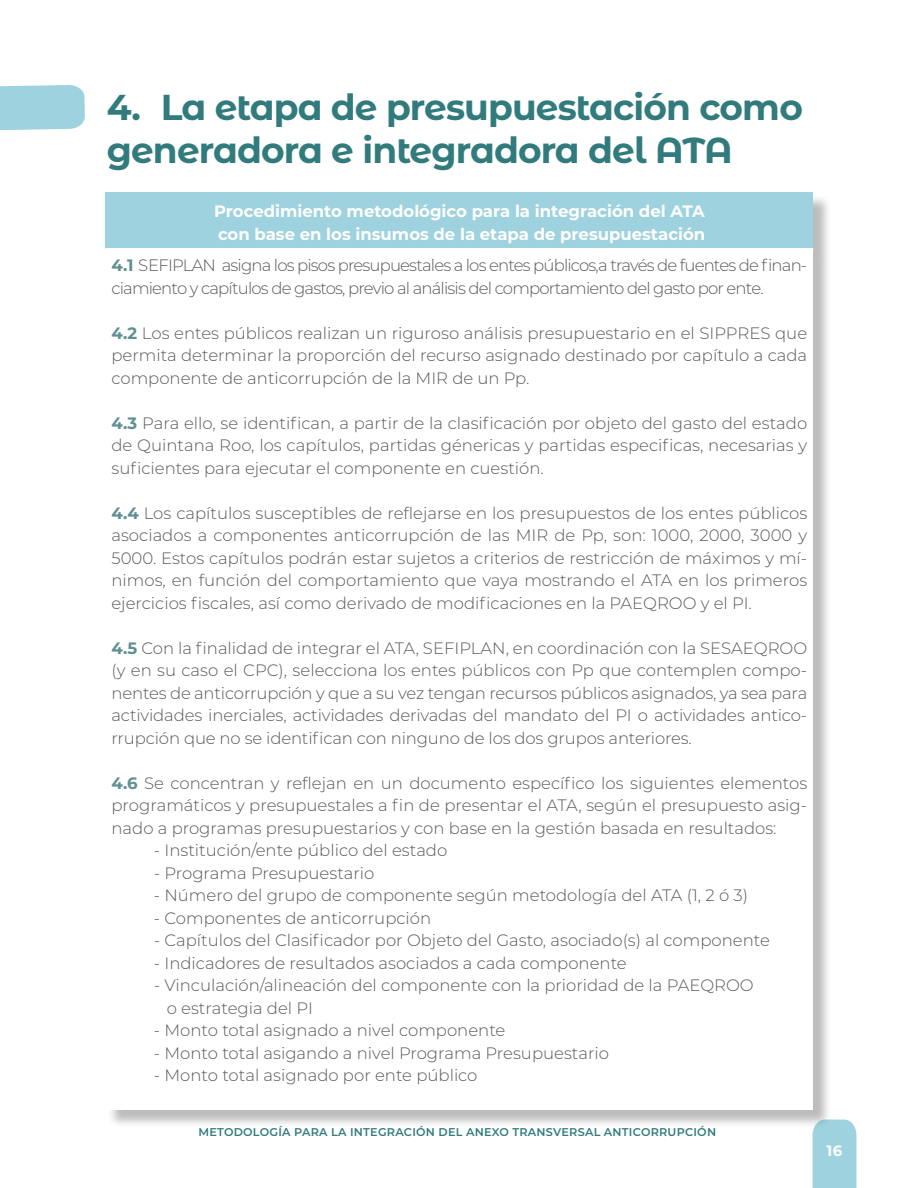
<style>
.page{position:relative;width:918px;height:1188px;background:#fff}
.page>*{position:absolute;margin:0;border:0;box-sizing:border-box;transform-origin:0 0}
.t1{font:700 36px/43.2px "Montserrat Alternates";letter-spacing:-.025em;color:#317b7d}
.t2{font:300 16.5px/22.5px "Montserrat";color:#57585a;text-align:justify}
.t3{font:300 16.5px/22.5px "Montserrat";letter-spacing:-.05em;color:#57585a}
.t4{font:700 16.5px "Montserrat";color:#fff}
.t5{font:700 15px "Montserrat";color:#fff}
.t6{font:600 11.25px "Montserrat";letter-spacing:.02em;color:#317b7d}
.s1{font-weight:700;color:#608f92}
</style>
<div class="page">
<div style="left:813px;top:1120px;width:43px;height:68px;background:#9ed2df"></div>
<svg style="left:0;top:85px;width:85px;height:45px;background:#a2d4e0"></svg>
<div style="left:108px;top:194px;width:724px;height:935px;background:#231f20;opacity:.3"></div>
<div style="left:105px;top:192px;width:708px;height:58px;background:#9ed2df"></div>
<div style="left:105px;top:250px;width:708px;height:860px;background:#fff"></div>
<hr style="left:105px;top:248px;width:708px;height:3px;background:#fff">
<p class="t1" style="left:107px;top:84px;width:698px">4. La etapa de presupuestación como generadora e integradora del ATA</p>
<p class="t4" style="left:214px;top:200px;width:492px">Procedimiento metodológico para la integración del ATA</p>
<p class="t4" style="left:218px;top:222px;width:489px">con base en los insumos de la etapa de presupuestación</p>
<p class="t3" style="left:111px;top:254px;width:697px"><span class="s1">4.1</span> SEFIPLAN asigna los pisos presupuestales a los entes públicos,a través de fuentes de finan&shy;ciamiento y capítulos de gastos, previo al análisis del comportamiento del gasto por ente.</p>
<p class="t2" style="left:111px;top:321px;width:697px"><span class="s1">4.2</span> Los entes públicos realizan un riguroso análisis presupuestario en el SIPPRES que permita determinar la proporción del recurso asignado destinado por capítulo a cada componente de anticorrupción de la MIR de un Pp.</p>
<p class="t2" style="left:111px;top:411px;width:697px"><span class="s1">4.3</span> Para ello, se identifican, a partir de la clasificación por objeto del gasto del estado de Quintana Roo, los capítulos, partidas génericas y partidas especificas, necesarias y suficientes para ejecutar el componente en cuestión.</p>
<p class="t2" style="left:111px;top:501px;width:697px"><span class="s1">4.4</span> Los capítulos susceptibles de reflejarse en los presupuestos de los entes públicos asociados a componentes anticorrupción de las MIR de Pp, son: 1000, 2000, 3000 y 5000. Estos capítulos podrán estar sujetos a criterios de restricción de máximos y mí&shy;nimos, en función del comportamiento que vaya mostrando el ATA en los primeros ejercicios fiscales, así como derivado de modificaciones en la PAEQROO y el PI.</p>
<p class="t2" style="left:111px;top:636px;width:697px"><span class="s1">4.5</span> Con la finalidad de integrar el ATA, SEFIPLAN, en coordinación con la SESAEQROO (y en su caso el CPC), selecciona los entes públicos con Pp que contemplen compo&shy;nentes de anticorrupción y que a su vez tengan recursos públicos asignados, ya sea para actividades inerciales, actividades derivadas del mandato del PI o actividades antico&shy;rrupción que no se identifican con ninguno de los dos grupos anteriores.</p>
<p class="t2" style="left:111px;top:771px;width:697px"><span class="s1">4.6</span> Se concentran y reflejan en un documento específico los siguientes elementos programáticos y presupuestales a fin de presentar el ATA, según el presupuesto asig&shy;nado a programas presupuestarios y con base en la gestión basada en resultados:</p>
<p class="t2" style="left:154px;top:839px;width:295px">- Institución/ente público del estado</p>
<p class="t2" style="left:154px;top:861px;width:222px">- Programa Presupuestario</p>
<p class="t2" style="left:154px;top:884px;width:596px">- Número del grupo de componente según metodología del ATA (1, 2 ó 3)</p>
<p class="t2" style="left:154px;top:906px;width:279px">- Componentes de anticorrupción</p>
<p class="t2" style="left:154px;top:929px;width:617px">- Capítulos del Clasificador por Objeto del Gasto, asociado(s) al componente</p>
<p class="t2" style="left:154px;top:951px;width:474px">- Indicadores de resultados asociados a cada componente</p>
<p class="t2" style="left:154px;top:974px;width:601px">- Vinculación/alineación del componente con la prioridad de la PAEQROO</p>
<p class="t2" style="left:167px;top:996px;width:148px">o estrategia del PI</p>
<p class="t2" style="left:154px;top:1019px;width:353px">- Monto total asignado a nivel componente</p>
<p class="t2" style="left:154px;top:1041px;width:457px">- Monto total asigando a nivel Programa Presupuestario</p>
<p class="t2" style="left:154px;top:1064px;width:325px">- Monto total asignado por ente público</p>
<p class="t6" style="left:198px;top:1124px;width:519px">METODOLOGÍA PARA LA INTEGRACIÓN DEL ANEXO TRANSVERSAL ANTICORRUPCIÓN</p>
<p class="t5" style="left:827px;top:1139px;width:17px">16</p>
</div>
